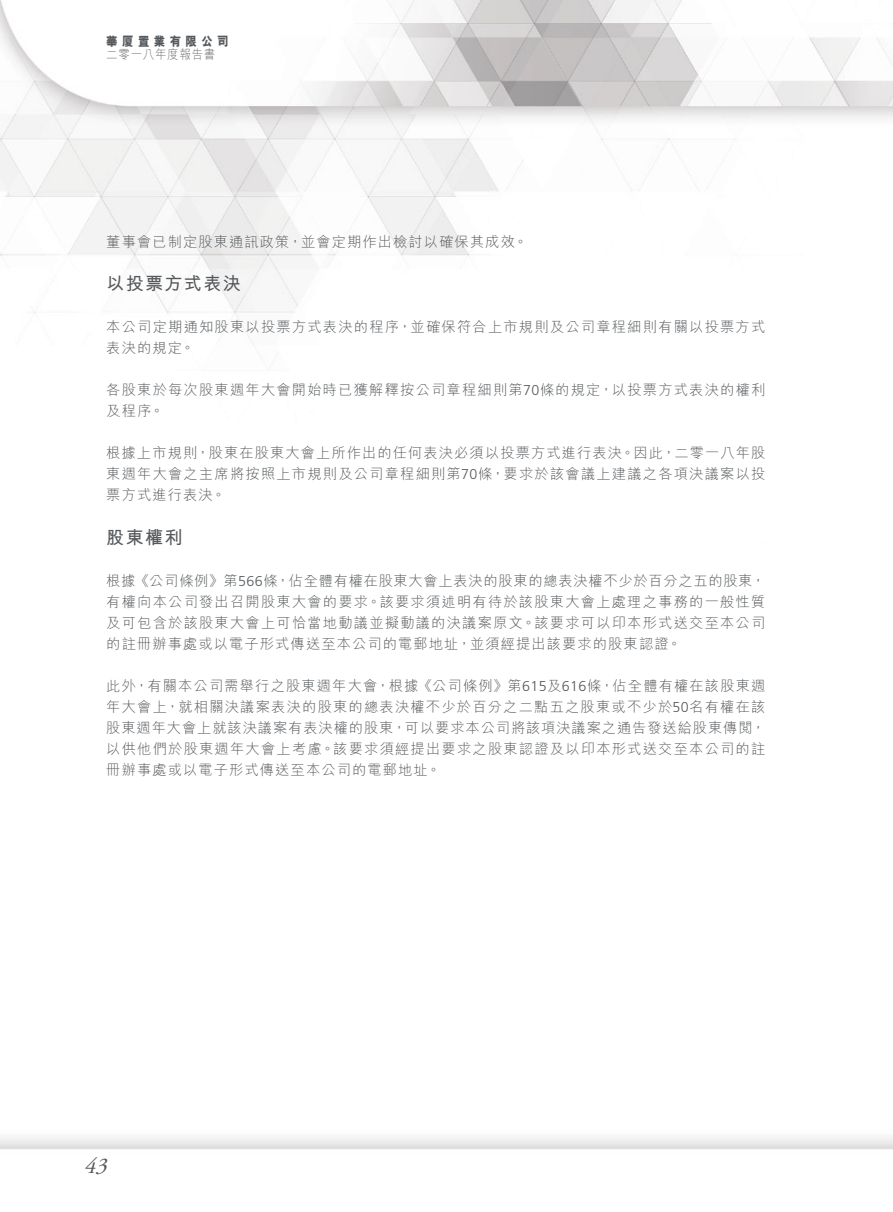
<style>
.page{position:relative;width:893px;height:1212px;background:#fff}
.page>*{position:absolute;margin:0;border:0;box-sizing:border-box;transform-origin:0 0}
.t1{font:italic 22.5px "Adobe Garamond Pro";color:#55595c}
.Heading_1{font:700 18px "M Hei HK";letter-spacing:.08em;color:#55595c}
.Body_Text{font:300 14.25px/21px "M Hei HK";letter-spacing:.085em;color:#55595c;text-align:justify}
.t2{font:300 12.75px "M Hei HK";letter-spacing:.065em;color:#706e71;scale:.9 1}
.t3{font:800 12.75px "M Hei HK";letter-spacing:.38em;color:#55595c;scale:.9 1}
.s1{font-family:"Frutiger LT Std"}
</style>
<div class="page">
<img style="left:0;top:0;width:893px;height:1149px">
<p class="t3" style="left:106px;top:35px;width:138px">華厦置業有限公司</p>
<p class="t2" style="left:106px;top:48px;width:123px">二零一八年度報告書</p>
<p class="Body_Text" style="left:106px;top:231px;width:423px">董事會已制定股東通訊政策，並會定期作出檢討以確保其成效。</p>
<p class="Heading_1" style="left:106px;top:270px;width:136px">以投票方式表決</p>
<p class="Body_Text" style="left:106px;top:316px;width:660px">本公司定期通知股東以投票方式表決的程序，並確保符合上市規則及公司章程細則有關以投票方式表決的規定。</p>
<p class="Body_Text" style="left:106px;top:379px;width:661px">各股東於每次股東週年大會開始時已獲解釋按公司章程細則第<span class="s1">70</span>條的規定，以投票方式表決的權利及程序。</p>
<p class="Body_Text" style="left:106px;top:442px;width:661px">根據上市規則，股東在股東大會上所作出的任何表決必須以投票方式進行表決。因此，二零一八年股東週年大會之主席將按照上市規則及公司章程細則第<span class="s1">70</span>條，要求於該會議上建議之各項決議案以投票方式進行表決。</p>
<p class="Heading_1" style="left:106px;top:524px;width:78px">股東權利</p>
<p class="Body_Text" style="left:106px;top:570px;width:661px">根據《公司條例》第<span class="s1">566</span>條，佔全體有權在股東大會上表決的股東的總表決權不少於百分之五的股東，有權向本公司發出召開股東大會的要求。該要求須述明有待於該股東大會上處理之事務的一般性質及可包含於該股東大會上可恰當地動議並擬動議的決議案原文。該要求可以印本形式送交至本公司的註冊辦事處或以電子形式傳送至本公司的電郵地址，並須經提出該要求的股東認證。</p>
<p class="Body_Text" style="left:106px;top:675px;width:661px">此外，有關本公司需舉行之股東週年大會，根據《公司條例》第<span class="s1">615</span>及<span class="s1">616</span>條，佔全體有權在該股東週年大會上，就相關決議案表決的股東的總表決權不少於百分之二點五之股東或不少於<span class="s1">50</span>名有權在該股東週年大會上就該決議案有表決權的股東，可以要求本公司將該項決議案之通告發送給股東傳閱，以供他們於股東週年大會上考慮。該要求須經提出要求之股東認證及以印本形式送交至本公司的註冊辦事處或以電子形式傳送至本公司的電郵地址。</p>
<h1 class="t1" style="left:84px;top:1152px;width:32px">43</h1>
</div>
